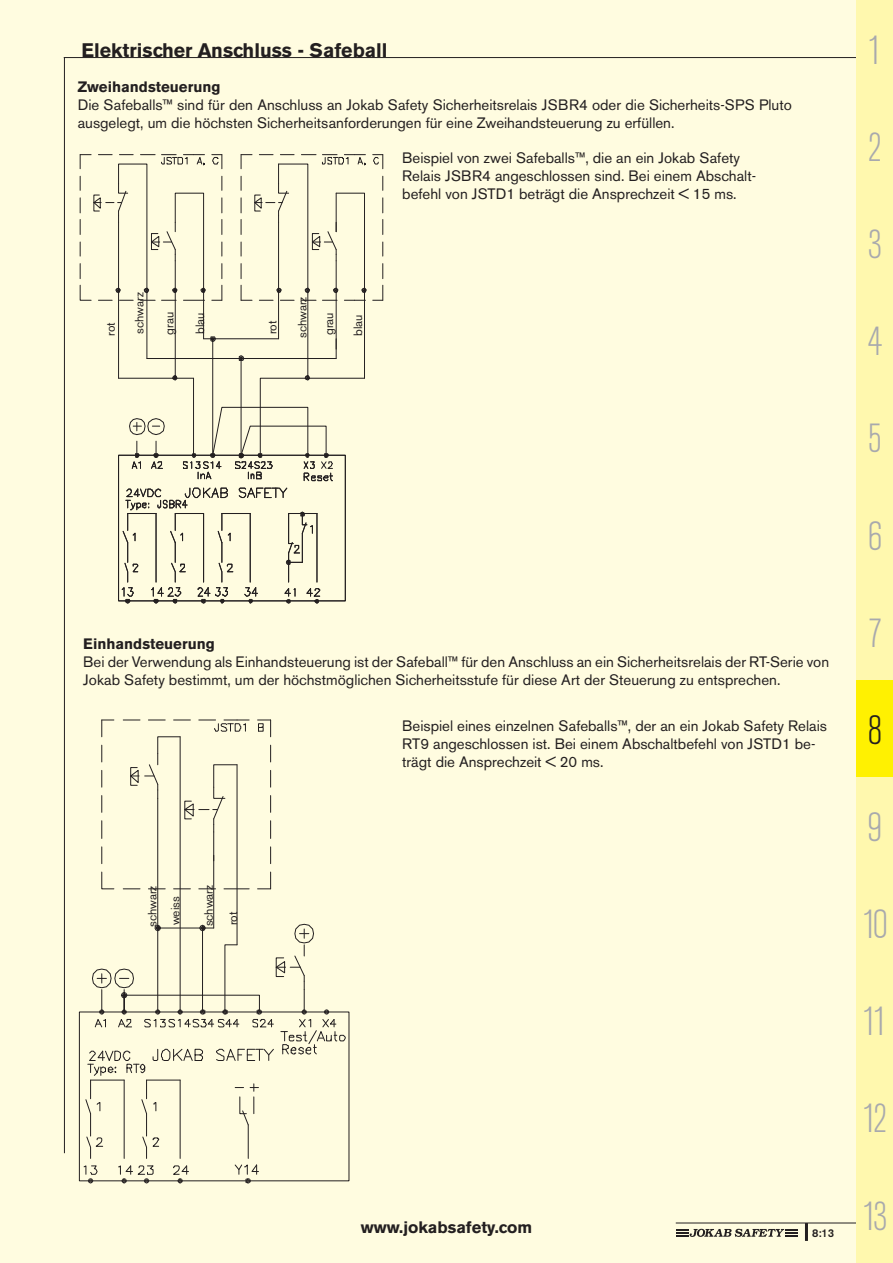
<style>
.page{position:relative;width:893px;height:1263px;background:#fff}
.page>*{position:absolute;margin:0;border:0;box-sizing:border-box;transform-origin:0 0}
.t1{font:300 condensed 40.5px "Akzidenz Grotesk BE";letter-spacing:-.09em;color:#a8a9ad}
.t2{font:300 condensed 40.5px "Akzidenz Grotesk BE";color:#231f20}
.t3{font:700 19.5px "Akzidenz Grotesk BE";color:#231f20}
.t4{font:700 16.5px "Akzidenz Grotesk BE";color:#231f20}
.t5{font:15px/18px "Akzidenz Grotesk BE";color:#231f20}
.t6{font:700 15px "Akzidenz Grotesk BE";color:#231f20}
.t7{font:12px/26.4px "Akzidenz Grotesk BE";color:#231f20}
.t8{font:500 11.25px "Akzidenz Grotesk BE";color:#231f20}
</style>
<div class="page">
<div style="left:0;top:0;width:857px;height:1263px;background:#fffce0"></div>
<hr style="left:676px;top:1222px;width:217px;height:1px;background:#231f20">
<hr style="left:805px;top:1223px;width:3px;height:18px;background:#231f20">
<svg style="left:676px;top:1229px;width:122px;height:8px"></svg>
<hr style="left:64px;top:57px;width:828px;height:1px;background:#231f20">
<hr style="left:64px;top:57px;width:1px;height:1096px;background:#231f20">
<svg style="left:80px;top:154px;width:303px;height:450px"></svg>
<svg style="left:270px;top:847px;width:1px;height:17px"></svg>
<svg style="left:270px;top:821px;width:1px;height:17px"></svg>
<svg style="left:270px;top:795px;width:1px;height:17px"></svg>
<svg style="left:270px;top:770px;width:1px;height:17px"></svg>
<svg style="left:270px;top:745px;width:1px;height:17px"></svg>
<svg style="left:101px;top:745px;width:1px;height:17px"></svg>
<svg style="left:101px;top:770px;width:1px;height:17px"></svg>
<svg style="left:101px;top:795px;width:1px;height:17px"></svg>
<svg style="left:101px;top:821px;width:1px;height:17px"></svg>
<svg style="left:101px;top:847px;width:1px;height:17px"></svg>
<svg style="left:101px;top:871px;width:14px;height:19px"></svg>
<svg style="left:123px;top:888px;width:17px;height:1px"></svg>
<svg style="left:148px;top:888px;width:17px;height:1px"></svg>
<svg style="left:174px;top:888px;width:16px;height:1px"></svg>
<svg style="left:199px;top:888px;width:17px;height:1px"></svg>
<svg style="left:224px;top:888px;width:25px;height:1px"></svg>
<svg style="left:258px;top:872px;width:13px;height:17px"></svg>
<svg style="left:101px;top:719px;width:13px;height:18px"></svg>
<svg style="left:83px;top:923px;width:263px;height:260px"></svg>
<hr style="left:180px;top:737px;width:1px;height:275px;background:#231f20">
<hr style="left:157px;top:798px;width:1px;height:214px;background:#231f20">
<hr style="left:213px;top:855px;width:1px;height:73px;background:#231f20">
<hr style="left:237px;top:765px;width:1px;height:180px;background:#231f20">
<svg style="left:123px;top:719px;width:126px;height:142px"></svg>
<svg style="left:258px;top:719px;width:13px;height:18px"></svg>
<div style="left:857px;top:0;width:36px;height:97px;background:#fff8ae"></div>
<div style="left:857px;top:97px;width:36px;height:97px;background:#fff8ae"></div>
<div style="left:857px;top:194px;width:36px;height:97px;background:#fff8ae"></div>
<div style="left:857px;top:291px;width:36px;height:98px;background:#fff8ae"></div>
<div style="left:857px;top:389px;width:36px;height:97px;background:#fff8ae"></div>
<div style="left:857px;top:486px;width:36px;height:97px;background:#fff8ae"></div>
<div style="left:857px;top:583px;width:36px;height:97px;background:#fff8ae"></div>
<div style="left:857px;top:680px;width:36px;height:97px;background:#fff101"></div>
<div style="left:857px;top:777px;width:36px;height:97px;background:#fff8ae"></div>
<div style="left:857px;top:874px;width:36px;height:97px;background:#fff8ae"></div>
<div style="left:857px;top:971px;width:36px;height:98px;background:#fff8ae"></div>
<div style="left:857px;top:1166px;width:36px;height:97px;background:#fff8ae"></div>
<div style="left:857px;top:1069px;width:36px;height:97px;background:#fff8ae"></div>
<h2 class="t3" style="left:82px;top:43px;width:307px">Elektrischer Anschluss - Safeball</h2>
<p class="t6" style="left:78px;top:81px;width:144px">Zweihandsteuerung</p>
<p class="t5" style="left:78px;top:97px;width:716px">Die Safeballs™ sind für den Anschluss an Jokab Safety Sicherheitsrelais JSBR4 oder die Sicherheits-SPS Pluto ausgelegt, um die höchsten Sicherheitsanforderungen für eine Zweihandsteuerung zu erfüllen.</p>
<p class="t7" style="left:99px;top:336px;width:15px;rotate:-90deg">rot</p>
<p class="t7" style="left:127px;top:334px;width:43px;rotate:-90deg">schwarz</p>
<p class="t7" style="left:157px;top:335px;width:24px;rotate:-90deg">grau</p>
<p class="t7" style="left:188px;top:334px;width:23px;rotate:-90deg">blau</p>
<p class="t7" style="left:260px;top:334px;width:15px;rotate:-90deg">rot</p>
<p class="t7" style="left:290px;top:338px;width:43px;rotate:-90deg">schwarz grau</p>
<p class="t7" style="left:346px;top:336px;width:23px;rotate:-90deg">blau</p>
<p class="t5" style="left:402px;top:151px;width:355px">Beispiel von zwei Safeballs™, die an ein Jokab Safety<br>Relais JSBR4 angeschlossen sind. Bei einem Abschalt&shy;befehl von JSTD1 beträgt die Ansprechzeit &lt; 15 ms.</p>
<p class="t6" style="left:83px;top:638px;width:133px">Einhandsteuerung</p>
<p class="t5" style="left:83px;top:654px;width:747px">Bei der Verwendung als Einhandsteuerung ist der Safeball™ für den Anschluss an ein Sicherheitsrelais der RT-Serie von<br>Jokab Safety bestimmt, um der höchstmöglichen Sicherheitsstufe für diese Art der Steuerung zu entsprechen.</p>
<p class="t7" style="left:142px;top:927px;width:43px;line-height:23px;rotate:-90deg">schwarz weiss</p>
<p class="t7" style="left:198px;top:926px;width:43px;line-height:24.5px;rotate:-90deg">schwarz rot</p>
<p class="t5" style="left:402px;top:718px;width:426px">Beispiel eines einzelnen Safeballs™, der an ein Jokab Safety Relais<br>RT9 angeschlossen ist. Bei einem Abschaltbefehl von JSTD1 be&shy;trägt die Ansprechzeit &lt; 20 ms.</p>
<p class="t4" style="left:361px;top:1221px;width:173px">www.jokabsafety.com</p>
<p class="t8" style="left:812px;top:1229px;width:24px">8:13</p>
<h1 class="t1" style="left:868px;top:35px;width:16px">1</h1>
<h1 class="t1" style="left:868px;top:132px;width:16px">2</h1>
<h1 class="t1" style="left:868px;top:229px;width:16px">3</h1>
<h1 class="t1" style="left:868px;top:327px;width:16px">4</h1>
<h1 class="t1" style="left:868px;top:424px;width:16px">5</h1>
<h1 class="t1" style="left:868px;top:521px;width:16px">6</h1>
<h1 class="t1" style="left:868px;top:618px;width:16px">7</h1>
<h1 class="t2" style="left:868px;top:715px;width:16px">8</h1>
<h1 class="t1" style="left:868px;top:812px;width:16px">9</h1>
<h1 class="t1" style="left:862px;top:909px;width:27px">10</h1>
<h1 class="t1" style="left:862px;top:1007px;width:26px">11</h1>
<h1 class="t1" style="left:862px;top:1104px;width:26px">12</h1>
<h1 class="t1" style="left:862px;top:1201px;width:27px">13</h1>
</div>
